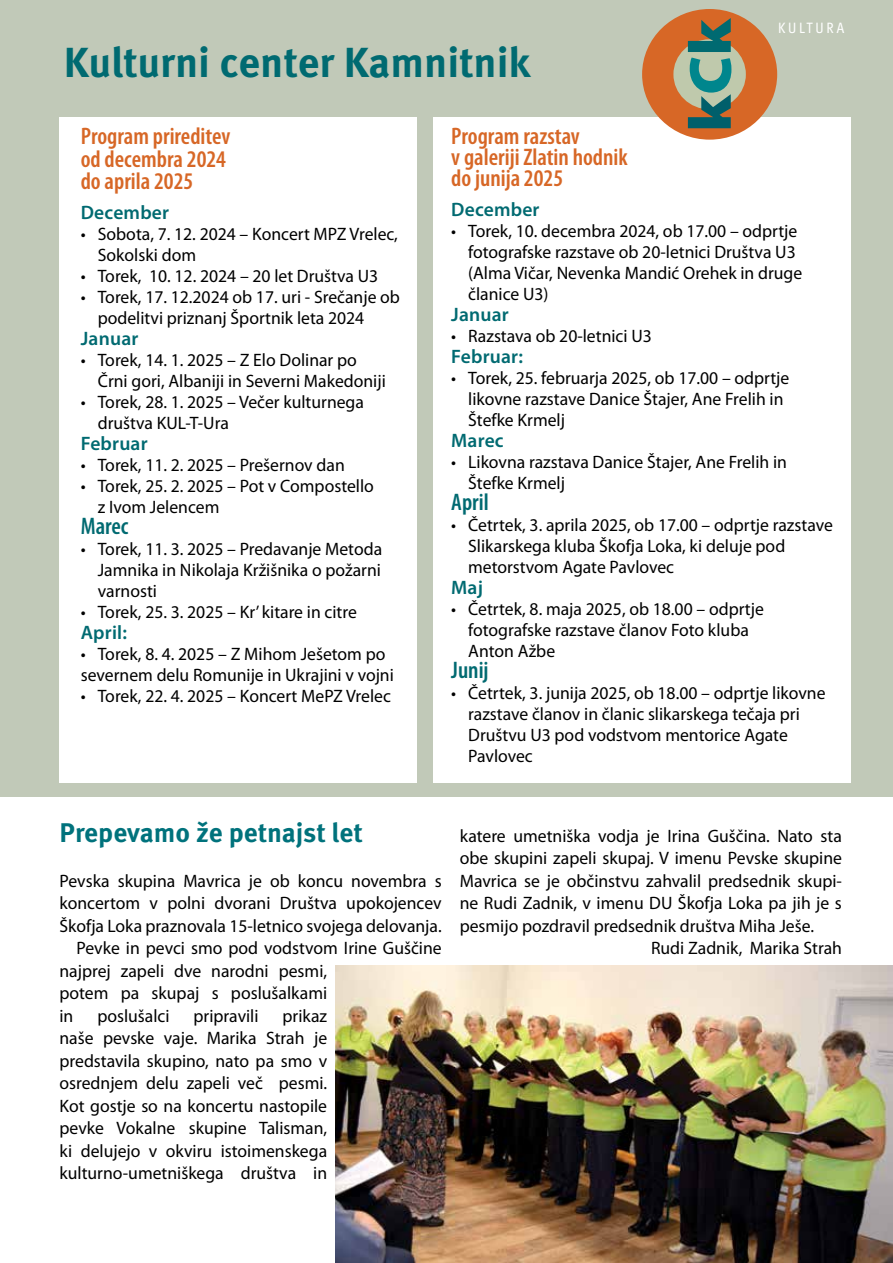
<style>
.page{position:relative;width:893px;height:1263px;background:#fff}
.page>*{position:absolute;margin:0;border:0;box-sizing:border-box;transform-origin:0 0}
.t1{font:900 semi-expanded 59.85px "Myriad Pro";color:#005f6b}
.t2{font:700 42px "Meta Pro";color:#006a71}
.t3{font:700 27px "Meta Pro";color:#00727c}
.t4{font:600 condensed 24px/21px "Myriad Pro";color:#d76726}
.t5{font:600 condensed 24px "Myriad Pro";color:#006a71}
.t6{font:600 19.5px "Myriad Pro";letter-spacing:.01em;color:#006a71}
.t7{font:18px/21px "Myriad Pro";color:#000}
.t8{font:condensed 15px "Meta Pro";letter-spacing:.19em;color:#fff}
.s1{color:#00868d}
.s2{color:#006a71}
</style>
<div class="page">
<div style="left:0;top:0;width:893px;height:796px;background:#c1c9b8"></div>
<img style="left:336px;top:965px;width:557px;height:298px">
<div style="left:59px;top:117px;width:357px;height:665px;background:#fff"></div>
<div style="left:433px;top:117px;width:417px;height:665px;background:#fff"></div>
<div style="left:451px;top:117px;width:400px;height:650px;background:#fff"></div>
<div style="left:642px;top:9px;width:135px;height:131px;background:#d76726;border-radius:50%"></div>
<div style="left:673px;top:39px;width:73px;height:70px;background:#bfc9ac;border-radius:50%"></div>
<h1 class="t1" style="left:676px;top:132px;width:115px;rotate:-90deg">k<span class="s1">C</span><span class="s2">k</span></h1>
<p class="t8" style="left:778px;top:16px;width:67px">KULTURA</p>
<h2 class="t2" style="left:64px;top:29px;width:468px">Kulturni center Kamnitnik</h2>
<h3 class="t4" style="left:81px;top:125px;width:151px;line-height:22.5px">Program prireditev od decembra 2024 do aprila 2025</h3>
<p class="t6" style="left:81px;top:201px;width:90px">December</p>
<p class="t7" style="left:98px;top:223px;width:302px;text-indent:-17px">• Sobota, 7. 12. 2024 – Koncert MPZ Vrelec,<br>Sokolski dom</p>
<p class="t7" style="left:81px;top:265px;width:299px">• Torek, 10. 12. 2024 – 20 let Društva U3</p>
<p class="t7" style="left:98px;top:286px;width:304px;text-indent:-17px">• Torek, 17. 12.2024 ob 17. uri - Srečanje ob podelitvi priznanj Športnik leta 2024</p>
<p class="t6" style="left:81px;top:327px;width:59px">Januar</p>
<p class="t7" style="left:98px;top:349px;width:290px;text-indent:-17px">• Torek, 14. 1. 2025 – Z Elo Dolinar po<br>Črni gori, Albaniji in Severni Makedoniji</p>
<p class="t7" style="left:98px;top:391px;width:268px;text-indent:-17px">• Torek, 28. 1. 2025 – Večer kulturnega društva KUL-T-Ura</p>
<p class="t6" style="left:81px;top:432px;width:68px">Februar</p>
<p class="t7" style="left:81px;top:454px;width:265px">• Torek, 11. 2. 2025 – Prešernov dan</p>
<p class="t7" style="left:98px;top:475px;width:278px;text-indent:-17px">• Torek, 25. 2. 2025 – Pot v Compostello z Ivom Jelencem</p>
<h3 class="t5" style="left:81px;top:512px;width:49px">Marec</h3>
<p class="t7" style="left:98px;top:538px;width:286px;text-align:justify;text-indent:-17px">• Torek, 11. 3. 2025 – Predavanje Metoda Jamnika in Nikolaja Kržišnika o požarni varnosti</p>
<p class="t7" style="left:81px;top:601px;width:278px">• Torek, 25. 3. 2025 – Kr’ kitare in citre</p>
<p class="t6" style="left:81px;top:621px;width:48px">April:</p>
<p class="t7" style="left:81px;top:643px;width:315px">• Torek, 8. 4. 2025 – Z Mihom Ješetom po severnem delu Romunije in Ukrajini v vojni</p>
<p class="t7" style="left:81px;top:685px;width:312px">• Torek, 22. 4. 2025 – Koncert MePZ Vrelec</p>
<h3 class="t4" style="left:451px;top:126px;width:178px">Program razstav<br>v galeriji Zlatin hodnik do junija 2025</h3>
<p class="t6" style="left:451px;top:198px;width:90px">December</p>
<p class="t7" style="left:468px;top:220px;width:335px;text-indent:-17px">• Torek, 10. decembra 2024, ob 17.00 – odprtje fotografske razstave ob 20-letnici Društva U3 (Alma Vičar, Nevenka Mandić Orehek in druge članice U3)</p>
<p class="t6" style="left:451px;top:303px;width:59px">Januar</p>
<p class="t7" style="left:451px;top:325px;width:202px">• Razstava ob 20-letnici U3</p>
<p class="t6" style="left:451px;top:345px;width:73px">Februar:</p>
<p class="t7" style="left:468px;top:367px;width:323px;text-indent:-17px">• Torek, 25. februarja 2025, ob 17.00 – odprtje likovne razstave Danice Štajer, Ane Frelih in<br>Štefke Krmelj</p>
<p class="t6" style="left:451px;top:429px;width:54px">Marec</p>
<p class="t7" style="left:468px;top:451px;width:320px;text-indent:-17px">• Likovna razstava Danice Štajer, Ane Frelih in<br>Štefke Krmelj</p>
<h3 class="t5" style="left:451px;top:488px;width:39px">April</h3>
<p class="t7" style="left:468px;top:514px;width:366px;text-indent:-17px">• Četrtek, 3. aprila 2025, ob 17.00 – odprtje razstave<br>Slikarskega kluba Škofja Loka, ki deluje pod metorstvom Agate Pavlovec</p>
<p class="t6" style="left:451px;top:576px;width:33px">Maj</p>
<p class="t7" style="left:468px;top:598px;width:297px;text-indent:-17px">• Četrtek, 8. maja 2025, ob 18.00 – odprtje fotografske razstave članov Foto kluba<br>Anton Ažbe</p>
<h3 class="t5" style="left:451px;top:656px;width:39px">Junij</h3>
<p class="t7" style="left:468px;top:682px;width:359px;text-indent:-17px">• Četrtek, 3. junija 2025, ob 18.00 – odprtje likovne razstave članov in članic slikarskega tečaja pri Društvu U3 pod vodstvom mentorice Agate Pavlovec</p>
<h3 class="t3" style="left:60px;top:811px;width:305px">Prepevamo že petnajst let</h3>
<p class="t7" style="left:60px;top:870px;width:384px">Pevska skupina Mavrica je ob koncu novembra s</p>
<p class="t7" style="left:60px;top:893px;width:384px">koncertom v polni dvorani Društva upokojencev</p>
<p class="t7" style="left:60px;top:915px;width:384px">Škofja Loka praznovala 15-letnico svojega delovanja.</p>
<p class="t7" style="left:77px;top:938px;width:367px">Pevke in pevci smo pod vodstvom Irine Guščine</p>
<p class="t7" style="left:60px;top:960px;width:269px">najprej zapeli dve narodni pesmi,</p>
<p class="t7" style="left:60px;top:983px;width:269px">potem pa skupaj s poslušalkami</p>
<p class="t7" style="left:60px;top:1005px;width:15px">in</p>
<p class="t7" style="left:97px;top:1005px;width:74px">poslušalci</p>
<p class="t7" style="left:194px;top:1005px;width:66px">pripravili</p>
<p class="t7" style="left:60px;top:1005px;width:269px;line-height:22.5px;text-align:justify;text-indent:223px">prikaz naše pevske vaje. Marika Strah je predstavila skupino, nato pa smo v osrednjem delu zapeli več pesmi.<br>Kot gostje so na koncertu nastopile pevke Vokalne skupine Talisman, ki delujejo v okviru istoimenskega kulturno-umetniškega društva in</p>
<p class="t7" style="left:460px;top:825px;width:384px">katere umetniška vodja je Irina Guščina. Nato sta</p>
<p class="t7" style="left:460px;top:848px;width:384px">obe skupini zapeli skupaj. V imenu Pevske skupine</p>
<p class="t7" style="left:460px;top:870px;width:384px">Mavrica se je občinstvu zahvalil predsednik skupi-</p>
<p class="t7" style="left:460px;top:893px;width:384px">ne Rudi Zadnik, v imenu DU Škofja Loka pa jih je s</p>
<p class="t7" style="left:460px;top:915px;width:356px">pesmijo pozdravil predsednik društva Miha Ješe.</p>
<p class="t7" style="left:651px;top:938px;width:192px">Rudi Zadnik, Marika Strah</p>
</div>
